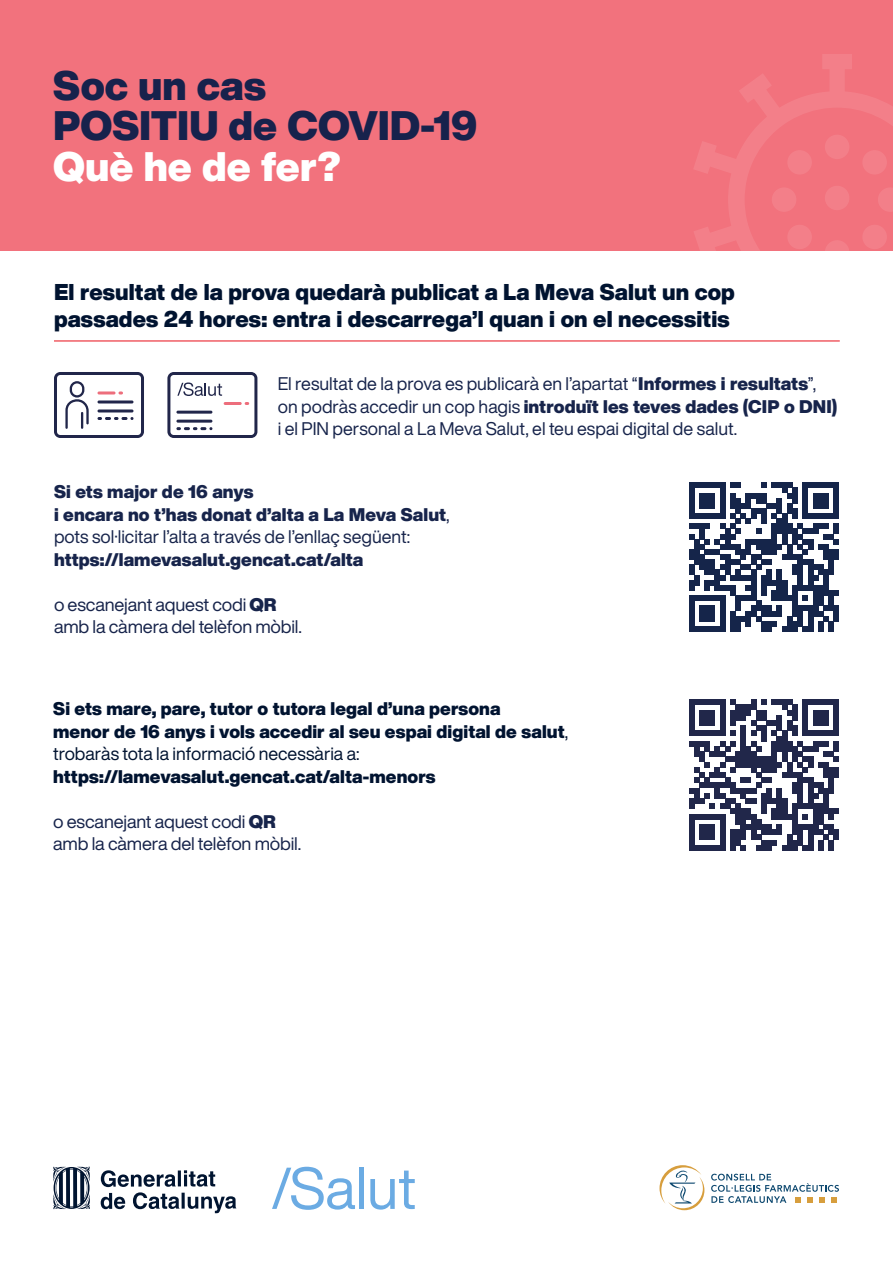
<style>
.page{position:relative;width:893px;height:1263px;background:#fff}
.page>*{position:absolute;margin:0;border:0;box-sizing:border-box;transform-origin:0 0}
.t1{font:900 40.5px "Helvetica Now Display";color:#17224c}
.t2{font:900 40.5px "Helvetica Now Display";color:#fff}
.t3{font:900 22.5px/27px "Helvetica Now Display";letter-spacing:.005em;color:#001330}
.CAT_TEXT{font:18px/22.5px "Helvetica Now Display";letter-spacing:-.005em;color:#17244b}
.t4{font:900 18px "Helvetica Now Display";letter-spacing:.005em;color:#001330}
.t5{font:900 18px "Helvetica Now Display";letter-spacing:.005em;color:#17244b}
.t6{font:18px "Helvetica Now Display";color:#001330}
.s1{font-weight:900}
.s2{font-weight:400}
</style>
<div class="page">
<svg style="left:101px;top:1170px;width:135px;height:43px"></svg>
<svg style="left:53px;top:1166px;width:37px;height:43px"></svg>
<svg style="left:272px;top:1167px;width:83px;height:43px"></svg>
<hr style="left:359px;top:1168px;width:4px;height:41px;background:#6babe3">
<svg style="left:370px;top:1170px;width:45px;height:39px"></svg>
<svg style="left:711px;top:1174px;width:128px;height:29px"></svg>
<svg style="left:659px;top:1165px;width:45px;height:45px"></svg>
<div style="left:0;top:0;width:893px;height:251px;background:#f2727d"></div>
<svg style="left:694px;top:54px;width:199px;height:197px"></svg>
<svg style="left:54px;top:372px;width:90px;height:66px"></svg>
<svg style="left:167px;top:372px;width:90px;height:66px"></svg>
<svg style="left:689px;top:699px;width:150px;height:151px"></svg>
<svg style="left:689px;top:483px;width:150px;height:148px"></svg>
<hr style="left:54px;top:340px;width:786px;height:2px;background:#f05e65">
<p class="t1" style="left:53px;top:57px;width:214px">Soc un cas</p>
<p class="t1" style="left:53px;top:98px;width:426px">POSITIU de COVID-19</p>
<p class="t2" style="left:53px;top:138px;width:289px">Què he de fer?</p>
<p class="t3" style="left:54px;top:279px;width:682px">El resultat de la prova quedarà publicat a La Meva Salut un cop passades 24 hores: entra i descarrega’l quan i on el necessitis</p>
<p class="CAT_TEXT" style="left:278px;top:373px;width:561px">El resultat de la prova es publicarà en l’apartat “<span class="s1">Informes i resultats</span>”, on podràs accedir un cop hagis <span class="s1">introduït les teves dades (CIP o DNI) </span>i el PIN personal a La Meva Salut, el teu espai digital de salut.</p>
<p class="t5" style="left:54px;top:479px;width:201px">Si ets major de 16 anys</p>
<p class="t5" style="left:54px;top:502px;width:397px">i encara no t’has donat d’alta a La Meva Salut<span class="s2">,</span></p>
<p class="CAT_TEXT" style="left:54px;top:526px;width:358px">pots sol·licitar l’alta a través de l’enllaç següent:</p>
<p class="t5" style="left:54px;top:547px;width:311px">https://lamevasalut.gencat.cat/alta</p>
<p class="CAT_TEXT" style="left:54px;top:593px;width:224px">o escanejant aquest codi <span class="s1">QR</span></p>
<p class="CAT_TEXT" style="left:54px;top:616px;width:250px">amb la càmera del telèfon mòbil.</p>
<p class="t4" style="left:53px;top:696px;width:449px">Si ets mare, pare, tutor o tutora legal d’una persona</p>
<p class="t4" style="left:53px;top:719px;width:517px">menor de 16 anys i vols accedir al seu espai digital de salut<span class="s2">,</span></p>
<p class="t6" style="left:53px;top:741px;width:308px">trobaràs tota la informació necessària a:</p>
<p class="t4" style="left:53px;top:764px;width:384px">https://lamevasalut.gencat.cat/alta-menors</p>
<p class="CAT_TEXT" style="left:53px;top:810px;width:224px">o escanejant aquest codi <span class="s1">QR</span></p>
<p class="CAT_TEXT" style="left:53px;top:832px;width:250px">amb la càmera del telèfon mòbil.</p>
</div>
